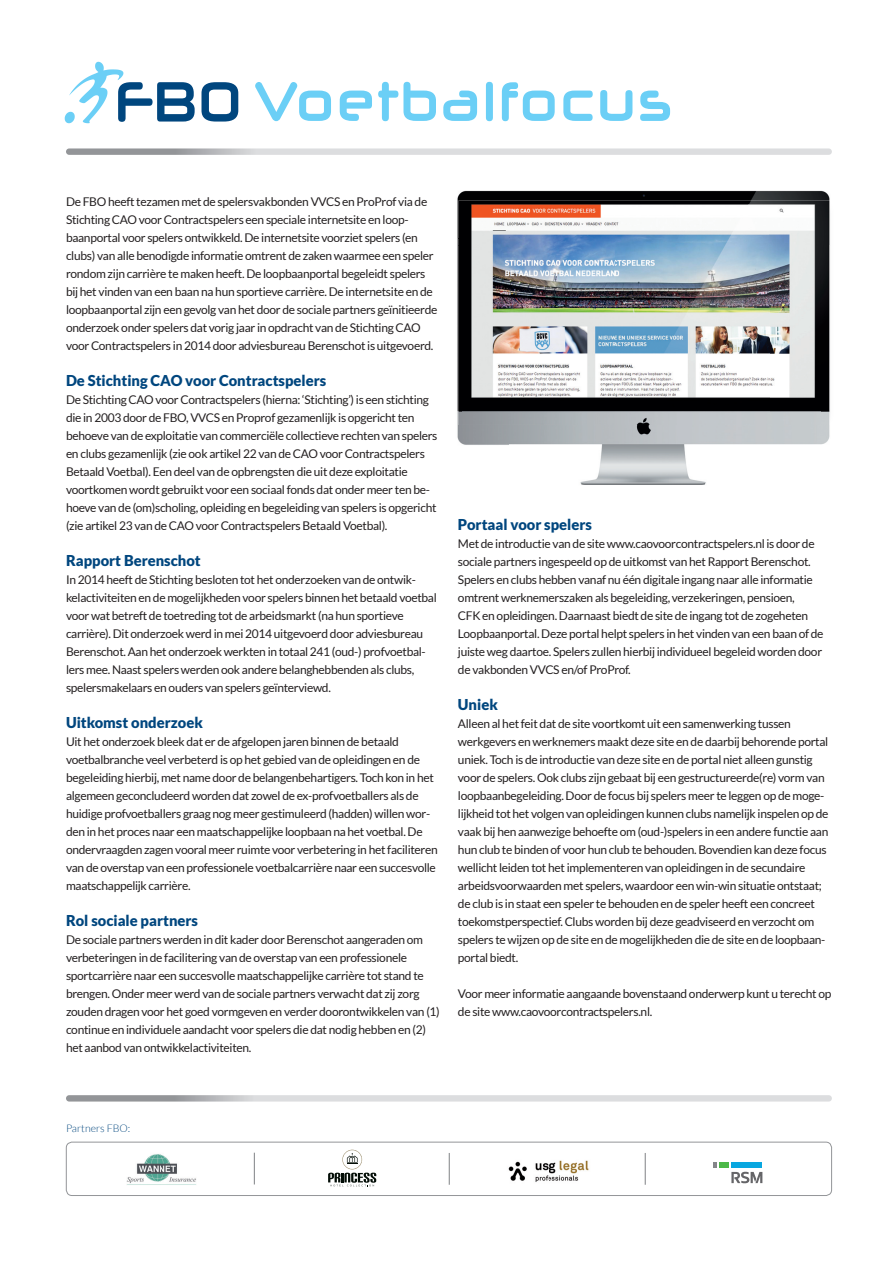
<style>
.page{position:relative;width:895px;height:1262px;background:#fff}
.page>*{position:absolute;margin:0;border:0;box-sizing:border-box;transform-origin:0 0}
.t1{font:700 condensed 55.5px "Neuropol X";letter-spacing:.01em;color:#6bcff6}
.t2{font:900 15px "Lato";color:#00467e}
.t3{font:12px/18px "Lato";letter-spacing:-.025em;color:#231f20}
.t4{font:300 10.5px "Lato";color:#00467e}
</style>
<div class="page">
<svg style="left:125px;top:82px;width:113px;height:40px"></svg>
<img style="left:65px;top:61px;width:60px;height:62px">
<svg style="left:66px;top:148px;width:765px;height:7px;background:#d2d3d5"></svg>
<svg style="left:66px;top:1095px;width:765px;height:6px;background:#cfd0d2"></svg>
<div style="left:66px;top:1142px;width:765px;height:54px;border:1px solid #939598;border-radius:6px"></div>
<hr style="left:254px;top:1153px;width:1px;height:31px;background:#808285">
<img style="left:126px;top:1154px;width:70px;height:31px">
<img style="left:508px;top:1160px;width:81px;height:22px">
<svg style="left:328px;top:1150px;width:48px;height:36px"></svg>
<hr style="left:449px;top:1153px;width:1px;height:32px;background:#808285">
<hr style="left:644px;top:1153px;width:1px;height:32px;background:#808285">
<div style="left:731px;top:1162px;width:31px;height:6px;background:#08a7e0"></div>
<svg style="left:713px;top:1162px;width:4px;height:6px"></svg>
<div style="left:719px;top:1162px;width:10px;height:6px;background:#4cb848"></div>
<svg style="left:731px;top:1172px;width:31px;height:11px"></svg>
<img style="left:457px;top:190px;width:373px;height:48px">
<img style="left:457px;top:238px;width:52px;height:207px">
<img style="left:509px;top:425px;width:321px;height:60px">
<img style="left:458px;top:200px;width:372px;height:45px">
<img style="left:458px;top:245px;width:53px;height:180px">
<img style="left:777px;top:245px;width:53px;height:180px">
<img style="left:511px;top:412px;width:266px;height:13px">
<img style="left:462px;top:205px;width:358px;height:207px">
<h1 class="t1" style="left:256px;top:81px;width:420px">Voetbalfocus</h1>
<p class="t3" style="left:66px;top:192px;width:373px">De FBO heeft tezamen met de spelersvakbonden VVCS en ProProf via de Stichting CAO voor Contractspelers een speciale internetsite en loop&shy;baanportal voor spelers ontwikkeld. De internetsite voorziet spelers (en clubs) van alle benodigde informatie omtrent de zaken waarmee een speler rondom zijn carrière te maken heeft. De loopbaanportal begeleidt spelers bij het vinden van een baan na hun sportieve carrière. De internetsite en de loopbaanportal zijn een gevolg van het door de sociale partners geïnitieerde onderzoek onder spelers dat vorig jaar in opdracht van de Stichting CAO voor Contractspelers in 2014 door adviesbureau Berenschot is uitgevoerd.</p>
<p class="t2" style="left:66px;top:371px;width:262px">De Stichting CAO voor Contractspelers</p>
<p class="t3" style="left:66px;top:390px;width:373px">De Stichting CAO voor Contractspelers (hierna: ‘Stichting’) is een stichting die in 2003 door de FBO, VVCS en Proprof gezamenlijk is opgericht ten behoeve van de exploitatie van commerciële collectieve rechten van spelers en clubs gezamenlijk (zie ook artikel 22 van de CAO voor Contractspelers Betaald Voetbal). Een deel van de opbrengsten die uit deze exploitatie voortkomen wordt gebruikt voor een sociaal fonds dat onder meer ten be&shy;hoeve van de (om)scholing, opleiding en begeleiding van spelers is opgericht (zie artikel 23 van de CAO voor Contractspelers Betaald Voetbal).</p>
<p class="t2" style="left:66px;top:551px;width:136px">Rapport Berenschot</p>
<p class="t3" style="left:66px;top:570px;width:372px">In 2014 heeft de Stichting besloten tot het onderzoeken van de ontwik&shy;kelactiviteiten en de mogelijkheden voor spelers binnen het betaald voetbal voor wat betreft de toetreding tot de arbeidsmarkt (na hun sportieve carrière). Dit onderzoek werd in mei 2014 uitgevoerd door adviesbureau Berenschot. Aan het onderzoek werkten in totaal 241 (oud-) profvoetbal&shy;lers mee. Naast spelers werden ook andere belanghebbenden als clubs, spelersmakelaars en ouders van spelers geïnterviewd.</p>
<p class="t2" style="left:66px;top:713px;width:138px">Uitkomst onderzoek</p>
<p class="t3" style="left:66px;top:732px;width:373px">Uit het onderzoek bleek dat er de afgelopen jaren binnen de betaald voetbalbranche veel verbeterd is op het gebied van de opleidingen en de begeleiding hierbij, met name door de belangenbehartigers. Toch kon in het algemeen geconcludeerd worden dat zowel de ex-profvoetballers als de huidige profvoetballers graag nog meer gestimuleerd (hadden) willen wor&shy;den in het proces naar een maatschappelijke loopbaan na het voetbal. De ondervraagden zagen vooral meer ruimte voor verbetering in het faciliteren van de overstap van een professionele voetbalcarrière naar een succesvolle maatschappelijk carrière.</p>
<p class="t2" style="left:66px;top:911px;width:134px">Rol sociale partners</p>
<p class="t3" style="left:66px;top:930px;width:375px">De sociale partners werden in dit kader door Berenschot aangeraden om verbeteringen in de facilitering van de overstap van een professionele sportcarrière naar een succesvolle maatschappelijke carrière tot stand te brengen. Onder meer werd van de sociale partners verwacht dat zij zorg zouden dragen voor het goed vormgeven en verder doorontwikkelen van (1) continue en individuele aandacht voor spelers die dat nodig hebben en (2) het aanbod van ontwikkelactiviteiten.</p>
<p class="t2" style="left:458px;top:515px;width:135px">Portaal voor spelers</p>
<p class="t3" style="left:458px;top:534px;width:367px">Met de introductie van de site www.caovoorcontractspelers.nl is door de sociale partners ingespeeld op de uitkomst van het Rapport Berenschot.<br>Spelers en clubs hebben vanaf nu één digitale ingang naar alle informatie omtrent werknemerszaken als begeleiding, verzekeringen, pensioen,<br>CFK en opleidingen. Daarnaast biedt de site de ingang tot de zogeheten Loopbaanportal. Deze portal helpt spelers in het vinden van een baan of de juiste weg daartoe. Spelers zullen hierbij individueel begeleid worden door de vakbonden VVCS en/of ProProf.</p>
<p class="t2" style="left:458px;top:695px;width:41px">Uniek</p>
<p class="t3" style="left:458px;top:714px;width:372px">Alleen al het feit dat de site voortkomt uit een samenwerking tussen werkgevers en werknemers maakt deze site en de daarbij behorende portal uniek. Toch is de introductie van deze site en de portal niet alleen gunstig voor de spelers. Ook clubs zijn gebaat bij een gestructureerde(re) vorm van loopbaanbegeleiding. Door de focus bij spelers meer te leggen op de moge&shy;lijkheid tot het volgen van opleidingen kunnen clubs namelijk inspelen op de vaak bij hen aanwezige behoefte om (oud-)spelers in een andere functie aan hun club te binden of voor hun club te behouden. Bovendien kan deze focus wellicht leiden tot het implementeren van opleidingen in de secundaire arbeidsvoorwaarden met spelers, waardoor een win-win situatie ontstaat; de club is in staat een speler te behouden en de speler heeft een concreet toekomstperspectief. Clubs worden bij deze geadviseerd en verzocht om spelers te wijzen op de site en de mogelijkheden die de site en de loopbaan&shy;portal biedt.</p>
<p class="t3" style="left:458px;top:984px;width:375px">Voor meer informatie aangaande bovenstaand onderwerp kunt u terecht op de site www.caovoorcontractspelers.nl.</p>
<p class="t4" style="left:66px;top:1122px;width:66px">Partners FBO:</p>
</div>
